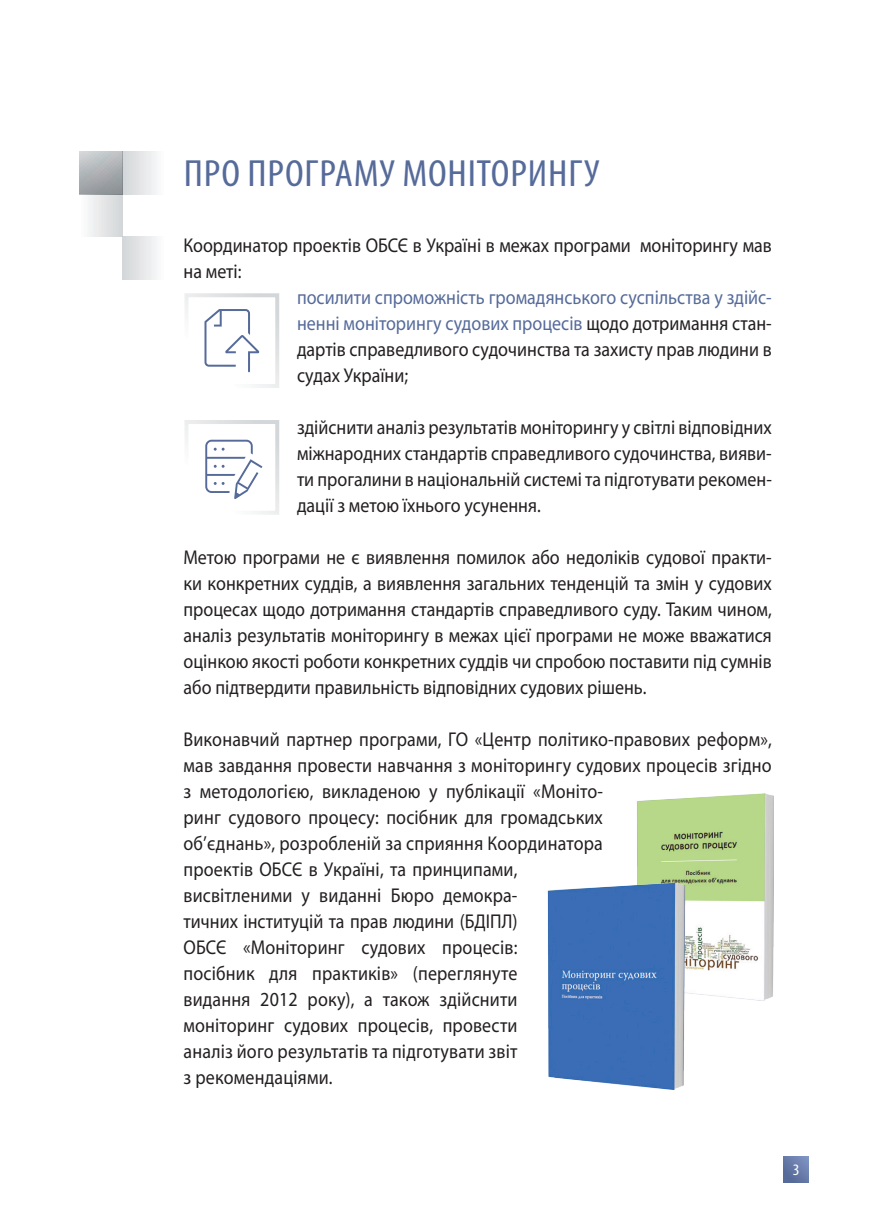
<style>
.page{position:relative;width:874px;height:1225px;background:#fff}
.page>*{position:absolute;margin:0;border:0;box-sizing:border-box;transform-origin:0 0}
.t1{font:condensed 38px "Myriad Pro";letter-spacing:.02em;color:#566b9a;scale:1.1 1}
.t2{font:20px/26px "Myriad Pro";letter-spacing:.01em;color:#231f20;scale:.9 1}
.t3{font:20px/26px "Myriad Pro";color:#566b9a;text-align:justify;scale:.9 1}
.t4{font:condensed 16px "Myriad Pro";color:#fff;scale:1.1 1}
.s1{color:#231f20}
</style>
<div class="page">
<div style="left:782px;top:1157px;width:26px;height:25px;background:linear-gradient(to right,#586c9b,#7285b4)"></div>
<div style="left:79px;top:194px;width:43px;height:43px;background:linear-gradient(to right,#fefefe,#d3d6d7)"></div>
<div style="left:122px;top:237px;width:42px;height:42px;background:linear-gradient(to right,#d2d5d7,#fbfbfb)"></div>
<div style="left:122px;top:152px;width:42px;height:42px;background:linear-gradient(to right,#d2d5d7,#fbfbfb)"></div>
<div style="left:184px;top:293px;width:95px;height:95px;border:4px solid #fff"></div>
<div style="left:184px;top:420px;width:95px;height:95px;border:4px solid #fff"></div>
<img style="left:637px;top:793px;width:136px;height:208px">
<img style="left:547px;top:875px;width:156px;height:215px">
<div style="left:79px;top:152px;width:43px;height:42px;background:linear-gradient(to bottom,#c9cdcf,#91969a)"></div>
<svg style="left:204px;top:309px;width:55px;height:63px"></svg>
<svg style="left:205px;top:440px;width:57px;height:59px"></svg>
<h1 class="t1" style="left:184px;top:151px;width:379px">ПРО ПРОГРАМУ МОНІТОРИНГУ</h1>
<p class="t2" style="left:183px;top:232px;width:655px">Координатор проектів ОБСЄ в Україні в межах програми моніторингу мав на меті:</p>
<p class="t3" style="left:297px;top:284px;width:529px">посилити спроможність громадянського суспільства у здійс&shy;ненні моніторингу судових процесів <span class="s1">щодо дотримання стан&shy;дартів справедливого судочинства та захисту прав людини в судах України;</span></p>
<p class="t2" style="left:297px;top:414px;width:529px;text-align:justify">здійснити аналіз результатів моніторингу у світлі відповідних міжнародних стандартів справедливого судочинства, вияви&shy;ти прогалини в національній системі та підготувати рекомен&shy;дації з метою їхнього усунення.</p>
<p class="t2" style="left:183px;top:544px;width:655px;text-align:justify">Метою програми не є виявлення помилок або недоліків судової практи&shy;ки конкретних суддів, а виявлення загальних тенденцій та змін у судових процесах щодо дотримання стандартів справедливого суду. Таким чином, аналіз результатів моніторингу в межах цієї програми не може вважатися оцінкою якості роботи конкретних суддів чи спробою поставити під сумнів або підтвердити правильність відповідних судових рішень.</p>
<p class="t2" style="left:183px;top:726px;width:655px">Виконавчий партнер програми, ГО «Центр політико-правових реформ», мав завдання провести навчання з моніторингу судових процесів згідно з методологією, викладеною у публікації «Моніто-<br>ринг судового процесу: посібник для громадських<br>об’єднань», розробленій за сприяння Координатора<br>проектів ОБСЄ в Україні, та принципами,<br>висвітленими у виданні Бюро демокра-<br>тичних інституцій та прав людини (БДІПЛ)<br>ОБСЄ «Моніторинг судових процесів:<br>посібник для практиків» (переглянуте<br>видання 2012 року), а також здійснити<br>моніторинг судових процесів, провести<br>аналіз його результатів та підготувати звіт<br>з рекомендаціями.</p>
<p class="t4" style="left:792px;top:1160px;width:8px">3</p>
</div>
